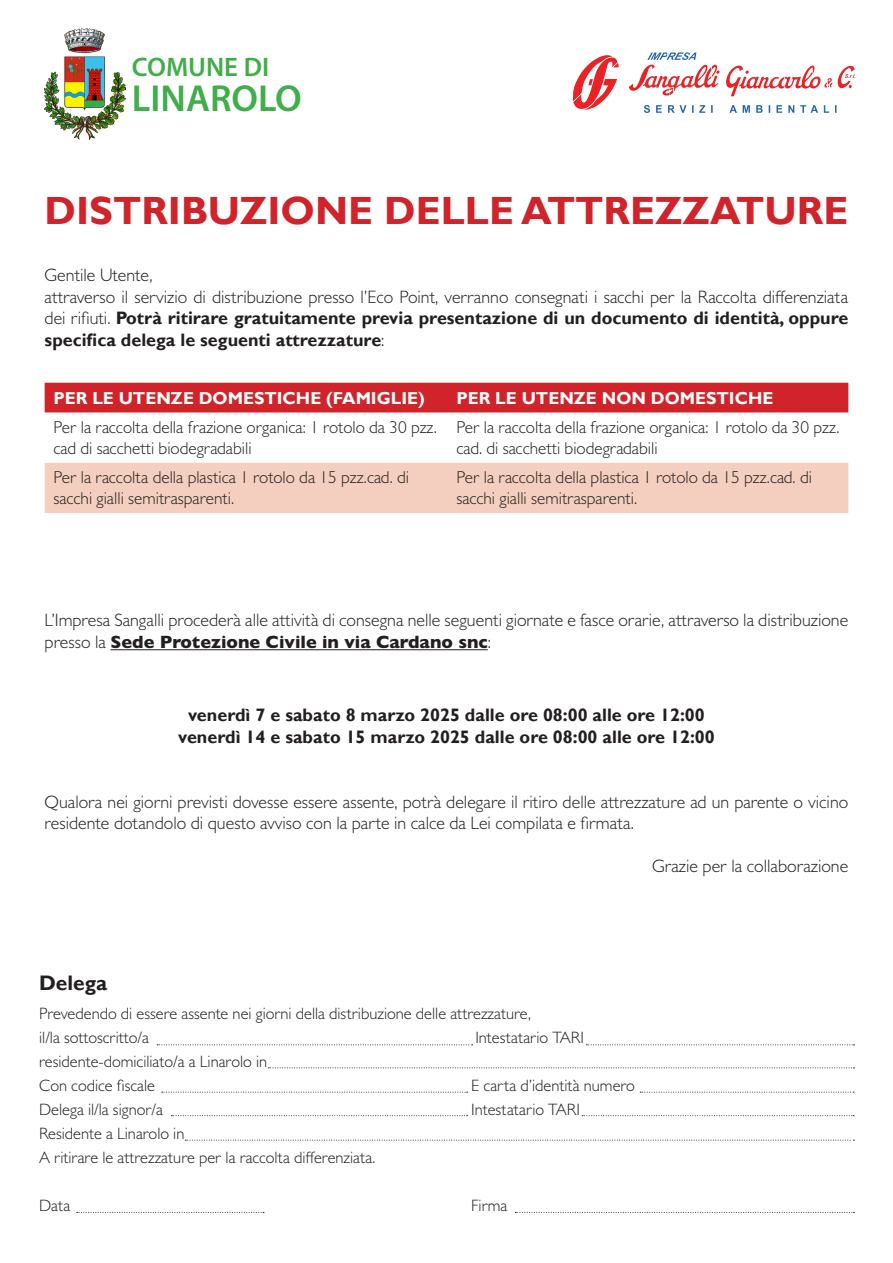
<style>
.page{position:relative;width:893px;height:1263px;background:#fff}
.page>*{position:absolute;margin:0;border:0;box-sizing:border-box;transform-origin:0 0}
.t1{font:700 39.3px "Gill Sans";color:#d1232a}
.t2{font:600 37.65px "Myriad Pro";color:#40ae49}
.t3{font:600 26.85px "Myriad Pro";color:#40ae49}
.t4{font:700 21px "Gill Sans";color:#231f20}
.t5{font:300 18px/21.6px "Gill Sans";color:#231f20}
.t6{font:700 18px "Gill Sans";color:#231f20}
.t7{font:300 17.25px/20.7px "Gill Sans";color:#231f20}
.t8{font:700 17.25px "Gill Sans";color:#fff}
.t9{font:300 16.5px "Gill Sans";color:#231f20}
.s1{font-weight:700}
.s2{font-weight:800}
</style>
<div class="page">
<svg style="left:573px;top:55px;width:46px;height:55px"></svg>
<svg style="left:726px;top:66px;width:129px;height:30px"></svg>
<svg style="left:629px;top:52px;width:91px;height:44px"></svg>
<svg style="left:644px;top:105px;width:192px;height:8px"></svg>
<div style="left:45px;top:383px;width:803px;height:29px;background:#d1232a"></div>
<div style="left:45px;top:463px;width:803px;height:50px;background:#f4cfc0"></div>
<hr style="left:110px;top:649px;width:378px;height:1px;background:#231f20">
<svg style="left:157px;top:1044px;width:316px;height:1px"></svg>
<svg style="left:586px;top:1044px;width:268px;height:1px"></svg>
<svg style="left:268px;top:1067px;width:586px;height:1px"></svg>
<svg style="left:162px;top:1092px;width:306px;height:1px"></svg>
<svg style="left:640px;top:1092px;width:214px;height:1px"></svg>
<svg style="left:171px;top:1115px;width:297px;height:1px"></svg>
<svg style="left:582px;top:1115px;width:272px;height:1px"></svg>
<svg style="left:185px;top:1140px;width:669px;height:1px"></svg>
<svg style="left:77px;top:1212px;width:187px;height:1px"></svg>
<svg style="left:515px;top:1212px;width:339px;height:1px"></svg>
<img style="left:45px;top:29px;width:80px;height:111px">
<p class="t3" style="left:132px;top:50px;width:139px">COMUNE DI</p>
<p class="t2" style="left:132px;top:74px;width:171px">LINAROLO</p>
<p class="t1" style="left:45px;top:187px;width:805px">DISTRIBUZIONE DELLE ATTREZZATURE</p>
<p class="t5" style="left:45px;top:264px;width:110px">Gentile Utente,</p>
<p class="t5" style="left:45px;top:286px;width:805px;text-align:justify">attraverso il servizio di distribuzione presso l’Eco Point, verranno consegnati i sacchi per la Raccolta differenziata dei rifiuti. <span class="s1">Potrà ritirare gratuitamente previa presentazione di un documento di identità, oppure specifica delega le seguenti attrezzature</span>:</p>
<p class="t8" style="left:54px;top:387px;width:373px">PER LE UTENZE DOMESTICHE (FAMIGLIE)</p>
<p class="t8" style="left:456px;top:387px;width:318px">PER LE UTENZE NON DOMESTICHE</p>
<p class="t7" style="left:54px;top:417px;width:385px">Per la raccolta della frazione organica: 1 rotolo da 30 pzz.</p>
<p class="t7" style="left:54px;top:437px;width:200px">cad di sacchetti biodegradabili</p>
<p class="t7" style="left:456px;top:417px;width:384px">Per la raccolta della frazione organica: 1 rotolo da 30 pzz.</p>
<p class="t7" style="left:456px;top:437px;width:203px">cad. di sacchetti biodegradabili</p>
<p class="t7" style="left:54px;top:467px;width:357px">Per la raccolta della plastica 1 rotolo da 15 pzz.cad. di sacchi gialli semitrasparenti.</p>
<p class="t7" style="left:456px;top:467px;width:357px">Per la raccolta della plastica 1 rotolo da 15 pzz.cad. di sacchi gialli semitrasparenti.</p>
<p class="t5" style="left:45px;top:609px;width:805px">L’Impresa Sangalli procederà alle attività di consegna nelle seguenti giornate e fasce orarie, attraverso la distribuzione presso la <span class="s2">Sede Protezione Civile in via Cardano snc</span>:</p>
<p class="t6" style="left:188px;top:704px;width:518px">venerdì 7 e sabato 8 marzo 2025 dalle ore 08:00 alle ore 12:00</p>
<p class="t6" style="left:178px;top:726px;width:538px">venerdì 14 e sabato 15 marzo 2025 dalle ore 08:00 alle ore 12:00</p>
<p class="t5" style="left:45px;top:790px;width:805px">Qualora nei giorni previsti dovesse essere assente, potrà delegare il ritiro delle attrezzature ad un parente o vicino residente dotandolo di questo avviso con la parte in calce da Lei compilata e firmata.</p>
<p class="t5" style="left:652px;top:855px;width:198px">Grazie per la collaborazione</p>
<p class="t4" style="left:39px;top:971px;width:70px">Delega</p>
<p class="t9" style="left:39px;top:1003px;width:493px">Prevedendo di essere assente nei giorni della distribuzione delle attrezzature,</p>
<p class="t9" style="left:39px;top:1027px;width:111px">il/la sottoscritto/a</p>
<p class="t9" style="left:475px;top:1027px;width:110px">Intestatario TARI</p>
<p class="t9" style="left:39px;top:1051px;width:230px">residente-domiciliato/a a Linarolo in</p>
<p class="t9" style="left:39px;top:1075px;width:117px">Con codice fiscale</p>
<p class="t9" style="left:471px;top:1075px;width:165px">E carta d’identità numero</p>
<p class="t9" style="left:39px;top:1099px;width:125px">Delega il/la signor/a</p>
<p class="t9" style="left:471px;top:1099px;width:110px">Intestatario TARI</p>
<p class="t9" style="left:39px;top:1123px;width:147px">Residente a Linarolo in</p>
<p class="t9" style="left:39px;top:1147px;width:338px">A ritirare le attrezzature per la raccolta differenziata.</p>
<p class="t9" style="left:39px;top:1196px;width:33px">Data</p>
<p class="t9" style="left:471px;top:1196px;width:38px">Firma</p>
</div>
